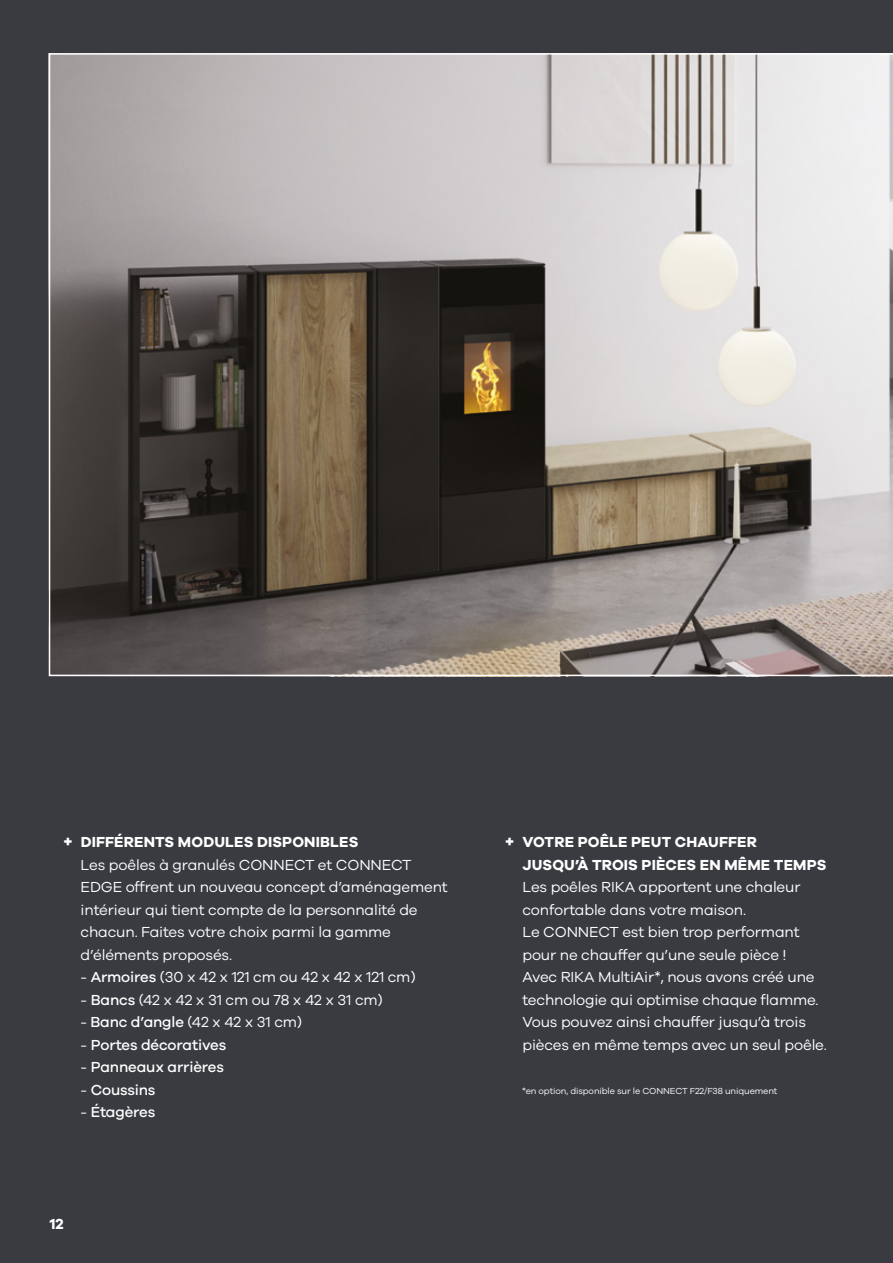
<style>
.page{position:relative;width:893px;height:1263px;background:#393b41}
.page>*{position:absolute;margin:0;border:0;box-sizing:border-box;transform-origin:0 0}
.t1{font:15px/22.5px "Galano Grotesque";letter-spacing:-.01em;color:#fff}
.t2{font:700 15px/22.5px "Galano Grotesque";letter-spacing:.01em;color:#fff}
.t3{font:500 15px "Galano Grotesque";letter-spacing:-.01em;color:#fff}
.t4{font:900 15px "Galano Grotesque";color:#fff}
.t5{font:9px "Galano Grotesque";letter-spacing:-.01em;color:#fff}
.s1{font-weight:500}
.s2{font-weight:400}
</style>
<div class="page">
<svg style="left:49px;top:53px;width:844px;height:623px"></svg>
<p class="t4" style="left:64px;top:831px;width:10px">+</p>
<p class="t2" style="left:81px;top:830px;width:279px">DIFFÉRENTS MODULES DISPONIBLES</p>
<p class="t1" style="left:81px;top:853px;width:369px">Les poêles à granulés CONNECT et CONNECT EDGE offrent un nouveau concept d’aménagement intérieur qui tient compte de la personnalité de chacun. Faites votre choix parmi la gamme d’éléments proposés.</p>
<p class="t1" style="left:81px;top:965px;width:336px">- <span class="s1">Armoires</span> (30 x 42 x 121 cm ou 42 x 42 x 121 cm)</p>
<p class="t1" style="left:81px;top:988px;width:304px">- <span class="s1">Bancs</span> (42 x 42 x 31 cm ou 78 x 42 x 31 cm)</p>
<p class="t1" style="left:81px;top:1010px;width:223px">- <span class="s1">Banc d’angle</span> (42 x 42 x 31 cm)</p>
<p class="t3" style="left:81px;top:1036px;width:147px"><span class="s2">-</span> Portes décoratives</p>
<p class="t3" style="left:81px;top:1058px;width:145px"><span class="s2">-</span> Panneaux arrières</p>
<p class="t3" style="left:81px;top:1081px;width:76px"><span class="s2">-</span> Coussins</p>
<p class="t3" style="left:81px;top:1103px;width:76px"><span class="s2">-</span> Étagères</p>
<p class="t2" style="left:50px;top:1212px;width:16px">12</p>
<p class="t4" style="left:506px;top:831px;width:10px">+</p>
<p class="t2" style="left:522px;top:831px;width:305px">VOTRE POÊLE PEUT CHAUFFER<br>JUSQU’À TROIS PIÈCES EN MÊME TEMPS</p>
<p class="t1" style="left:522px;top:876px;width:306px">Les poêles RIKA apportent une chaleur confortable dans votre maison.<br>Le CONNECT est bien trop performant pour ne chauffer qu’une seule pièce !<br>Avec RIKA MultiAir*, nous avons créé une technologie qui optimise chaque flamme.<br>Vous pouvez ainsi chauffer jusqu’à trois pièces en même temps avec un seul poêle.</p>
<p class="t5" style="left:522px;top:1086px;width:257px">*en option, disponible sur le CONNECT F22/F38 uniquement</p>
</div>
